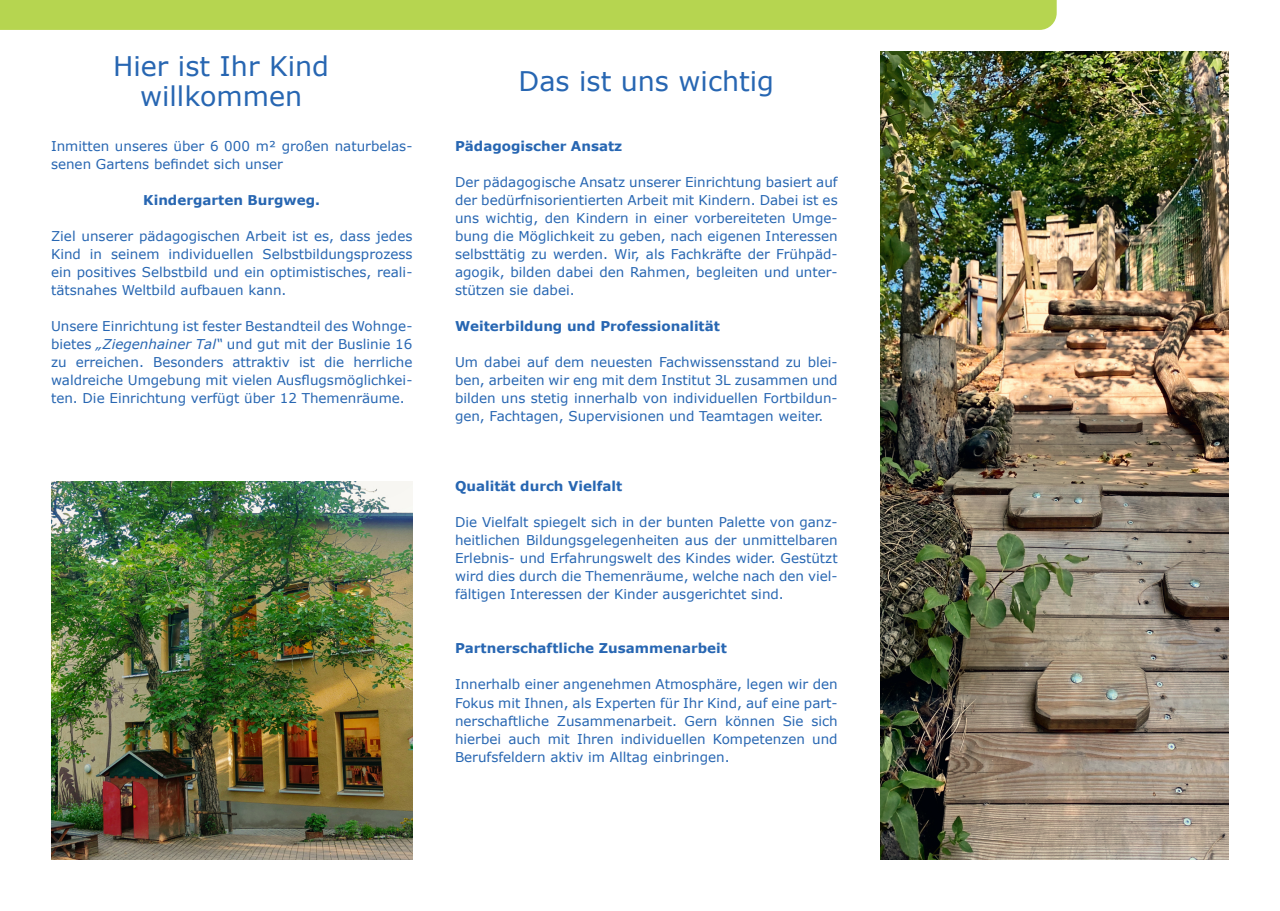
<style>
.page{position:relative;width:1280px;height:911px;background:#fff}
.page>*{position:absolute;margin:0;border:0;box-sizing:border-box;transform-origin:0 0}
.t1{font:27px/30px "Verdana";color:#2766b2;text-align:center}
.t2{font:13.5px/18px "Verdana";color:#2766b2;text-align:justify}
.t3{font:700 13.5px "Verdana";color:#2766b2}
.s1{font-style:italic}
</style>
<div class="page">
<img style="left:880px;top:51px;width:349px;height:808px">
<img style="left:51px;top:481px;width:361px;height:378px">
<div style="left:0;top:0;width:1057px;height:30px;background:#b6d550"></div>
<h1 class="t1" style="left:113px;top:54px;width:217px">Hier ist Ihr Kind willkommen</h1>
<p class="t2" style="left:51px;top:138px;width:363px">Inmitten unseres über 6 000 m² großen naturbelas&shy;senen Gartens befindet sich unser</p>
<p class="t3" style="left:143px;top:194px;width:178px">Kindergarten Burgweg.</p>
<p class="t2" style="left:51px;top:228px;width:363px">Ziel unserer pädagogischen Arbeit ist es, dass jedes Kind in seinem individuellen Selbstbildungsprozess ein positives Selbstbild und ein optimistisches, reali&shy;tätsnahes Weltbild aufbauen kann.</p>
<p class="t2" style="left:51px;top:318px;width:363px">Unsere Einrichtung ist fester Bestandteil des Wohnge&shy;bietes <span class="s1">„Ziegenhainer Tal“</span> und gut mit der Buslinie 16 zu erreichen. Besonders attraktiv ist die herrliche waldreiche Umgebung mit vielen Ausflugsmöglichkei&shy;ten. Die Einrichtung verfügt über 12 Themenräume.</p>
<h1 class="t1" style="left:519px;top:69px;width:257px">Das ist uns wichtig</h1>
<p class="t3" style="left:455px;top:140px;width:169px">Pädagogischer Ansatz</p>
<p class="t2" style="left:455px;top:174px;width:384px">Der pädagogische Ansatz unserer Einrichtung basiert auf der bedürfnisorientierten Arbeit mit Kindern. Dabei ist es uns wichtig, den Kindern in einer vorbereiteten Umge&shy;bung die Möglichkeit zu geben, nach eigenen Interessen selbsttätig zu werden. Wir, als Fachkräfte der Frühpäd&shy;agogik, bilden dabei den Rahmen, begleiten und unter&shy;stützen sie dabei.</p>
<p class="t3" style="left:455px;top:320px;width:266px">Weiterbildung und Professionalität</p>
<p class="t2" style="left:455px;top:354px;width:384px">Um dabei auf dem neuesten Fachwissensstand zu blei&shy;ben, arbeiten wir eng mit dem Institut 3L zusammen und bilden uns stetig innerhalb von individuellen Fortbildun&shy;gen, Fachtagen, Supervisionen und Teamtagen weiter.</p>
<p class="t3" style="left:455px;top:481px;width:169px">Qualität durch Vielfalt</p>
<p class="t2" style="left:455px;top:514px;width:384px">Die Vielfalt spiegelt sich in der bunten Palette von ganz&shy;heitlichen Bildungsgelegenheiten aus der unmittelbaren Erlebnis- und Erfahrungswelt des Kindes wider. Gestützt wird dies durch die Themenräume, welche nach den viel&shy;fältigen Interessen der Kinder ausgerichtet sind.</p>
<p class="t3" style="left:455px;top:643px;width:273px">Partnerschaftliche Zusammenarbeit</p>
<p class="t2" style="left:455px;top:676px;width:384px">Innerhalb einer angenehmen Atmosphäre, legen wir den Fokus mit Ihnen, als Experten für Ihr Kind, auf eine part&shy;nerschaftliche Zusammenarbeit. Gern können Sie sich hierbei auch mit Ihren individuellen Kompetenzen und Berufsfeldern aktiv im Alltag einbringen.</p>
</div>
